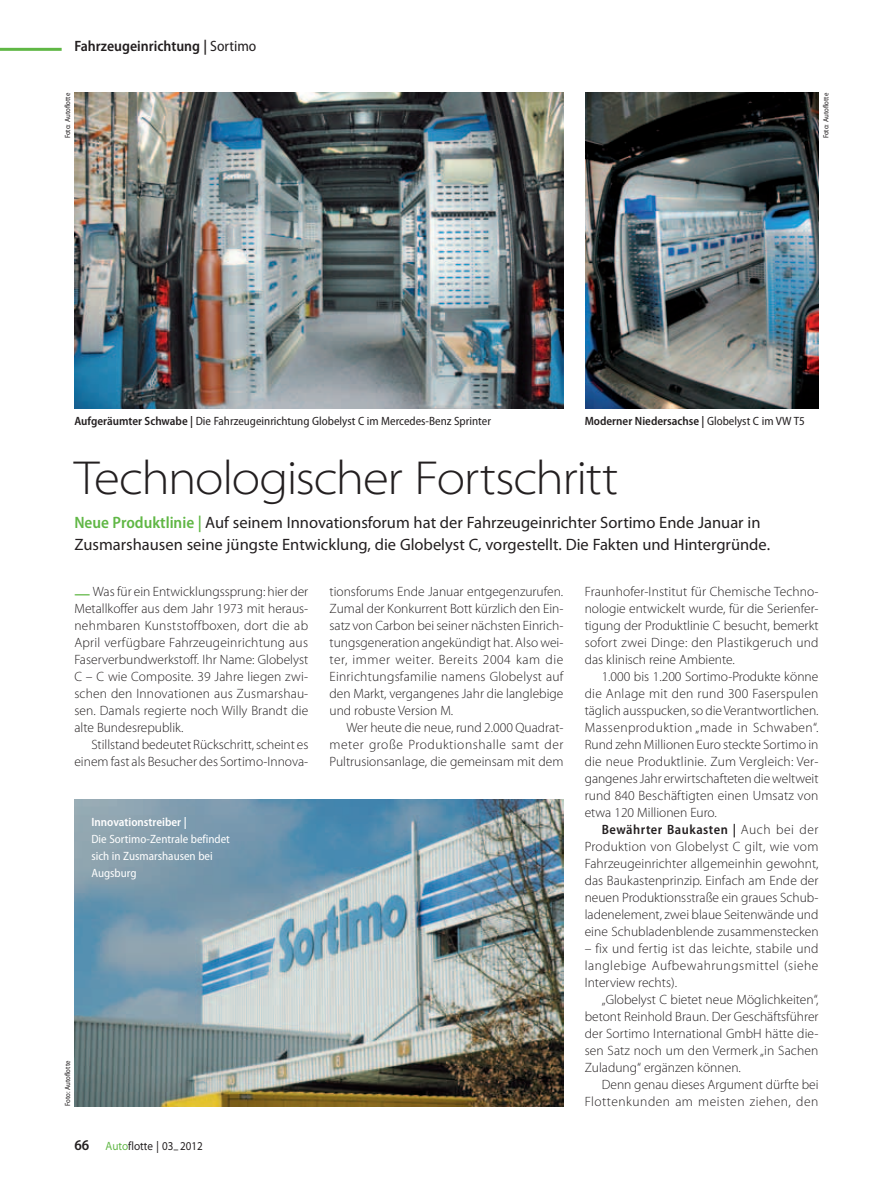
<style>
.page{position:relative;width:893px;height:1187px;background:#fff}
.page>*{position:absolute;margin:0;border:0;box-sizing:border-box;transform-origin:0 0}
.t1{font:300 semi-expanded 48px "Myriad Pro";letter-spacing:-.025em;color:#231f20}
.t2{font:16.5px/22.5px "Myriad Pro";color:#231f20}
.t3{font:600 semi-condensed 15px "Myriad Pro";color:#231f20}
.t4{font:300 13.5px/17px "Myriad Pro";color:#231f20;text-align:justify}
.t5{font:300 13.5px/17px "Myriad Pro";letter-spacing:.025em;color:#231f20;text-align:right}
.t6{font:semi-condensed 12px "Myriad Pro";color:#231f20}
.t7{font:semi-condensed 12px/17px "Myriad Pro";color:#fff}
.t8{font:600 semi-condensed 12px "Myriad Pro";color:#231f20}
.t9{font:semi-expanded 12px "Myriad Pro";color:#231f20;scale:.85 1}
.t10{font:600 semi-condensed 12px "Myriad Pro";color:#fff}
.t11{font:semi-condensed 7.5px "Myriad Pro";color:#231f20}
.s1{font-weight:400}
.s2{font-weight:600}
.s3{font-weight:600;font-stretch:semi-condensed;color:#60b745}
.s4{font-weight:600;font-size:15.75px;color:#60b745}
.s5{font-weight:600;font-stretch:semi-condensed;font-size:15px}
.s6{color:#60b745}
.s7{font-weight:600;font-stretch:semi-condensed}
</style>
<div class="page">
<img style="left:74px;top:92px;width:489px;height:316px">
<img style="left:585px;top:92px;width:234px;height:316px">
<img style="left:74px;top:799px;width:489px;height:307px">
<hr style="left:0;top:48px;width:62px;height:3px;background:#60b745">
<p class="t3" style="left:74px;top:38px;width:184px">Fahrzeugeinrichtung | <span class="s1">Sortimo</span></p>
<p class="t11" style="left:64px;top:138px;width:47px;rotate:-90deg">Foto: Autoflotte</p>
<p class="t11" style="left:822px;top:138px;width:47px;rotate:-90deg">Foto: Autoflotte</p>
<p class="t6" style="left:74px;top:415px;width:418px"><span class="s2">Aufgeräumter Schwabe |</span> Die Fahrzeugeinrichtung Globelyst C im Mercedes-Benz Sprinter</p>
<p class="t8" style="left:585px;top:415px;width:222px">Moderner Niedersachse | <span class="s1">Globelyst C im VW T5</span></p>
<h1 class="t1" style="left:74px;top:450px;width:546px">Technologischer Fortschritt</h1>
<p class="t2" style="left:74px;top:510px;width:697px"><span class="s3">Neue Produktlinie |</span> Auf seinem Innovationsforum hat der Fahrzeugeinrichter Sortimo Ende Januar in<br>Zusmarshausen seine jüngste Entwicklung, die Globelyst C, vorgestellt. Die Fakten und Hintergründe.</p>
<p class="t4" style="left:74px;top:583px;width:235px"><span class="s4">—</span> Was für ein Entwicklungssprung: hier der Metallkoffer aus dem Jahr 1973 mit heraus&shy;nehmbaren Kunststoffboxen, dort die ab April verfügbare Fahrzeugeinrichtung aus Faserverbundwerkstoff. Ihr Name: Globelyst C – C wie Composite. 39 Jahre liegen zwi&shy;schen den Innovationen aus Zusmarshau&shy;sen. Damals regierte noch Willy Brandt die alte Bundesrepublik.</p>
<p class="t4" style="left:74px;top:736px;width:236px;text-align:right">Stillstand bedeutet Rückschritt, scheint es einem fast als Besucher des Sortimo-Innova-</p>
<p class="t10" style="left:91px;top:815px;width:97px">Innovationstreiber |</p>
<p class="t7" style="left:91px;top:830px;width:140px">Die Sortimo-Zentrale befindet sich in Zusmarshausen bei<br>Augsburg</p>
<p class="t11" style="left:64px;top:1106px;width:47px;rotate:-90deg">Foto: Autoflotte</p>
<p class="t9" style="left:74px;top:1139px;width:152px"><span class="s5">66</span> <span class="s6">Auto</span>flotte | 03– 2012</p>
<p class="t4" style="left:330px;top:583px;width:235px">tionsforums Ende Januar entgegenzurufen.<br>Zumal der Konkurrent Bott kürzlich den Ein&shy;satz von Carbon bei seiner nächsten Einrich&shy;tungsgeneration angekündigt hat. Also wei&shy;ter, immer weiter. Bereits 2004 kam die Einrichtungsfamilie namens Globelyst auf den Markt, vergangenes Jahr die langlebige und robuste Version M.</p>
<p class="t4" style="left:330px;top:719px;width:235px;text-indent:17px">Wer heute die neue, rund 2.000 Quadrat&shy;meter große Produktionshalle samt der Pultrusionsanlage, die gemeinsam mit dem</p>
<p class="t4" style="left:585px;top:583px;width:235px">Fraunhofer-Institut für Chemische Techno&shy;nologie entwickelt wurde, für die Serienfer&shy;tigung der Produktlinie C besucht, bemerkt sofort zwei Dinge: den Plastikgeruch und das klinisch reine Ambiente.</p>
<p class="t4" style="left:585px;top:668px;width:235px;text-indent:17px">1.000 bis 1.200 Sortimo-Produkte könne die Anlage mit den rund 300 Faserspulen täglich ausspucken, so die Verantwortlichen.<br>Massenproduktion „made in Schwaben“.<br>Rund zehn Millionen Euro steckte Sortimo in die neue Produktlinie. Zum Vergleich: Ver&shy;gangenes Jahr erwirtschafteten die weltweit rund 840 Beschäftigten einen Umsatz von etwa 120 Millionen Euro.</p>
<p class="t4" style="left:585px;top:821px;width:235px;text-indent:17px"><span class="s7">Bewährter Baukasten |</span> Auch bei der Produktion von Globelyst C gilt, wie vom Fahrzeugeinrichter allgemeinhin gewohnt, das Baukastenprinzip. Einfach am Ende der neuen Produktionsstraße ein graues Schub&shy;ladenelement, zwei blaue Seitenwände und eine Schubladenblende zusammenstecken</p>
<p class="t4" style="left:585px;top:940px;width:235px">– fix und fertig ist das leichte, stabile und langlebige Aufbewahrungsmittel (siehe Interview rechts).</p>
<p class="t4" style="left:585px;top:991px;width:235px;text-indent:17px">„Globelyst C bietet neue Möglichkeiten“, betont Reinhold Braun. Der Geschäftsführer der Sortimo International GmbH hätte die&shy;sen Satz noch um den Vermerk „in Sachen Zuladung“ ergänzen können.</p>
<p class="t5" style="left:585px;top:1076px;width:235px">Denn genau dieses Argument dürfte bei<br>Flottenkunden am meisten ziehen, den</p>
</div>
